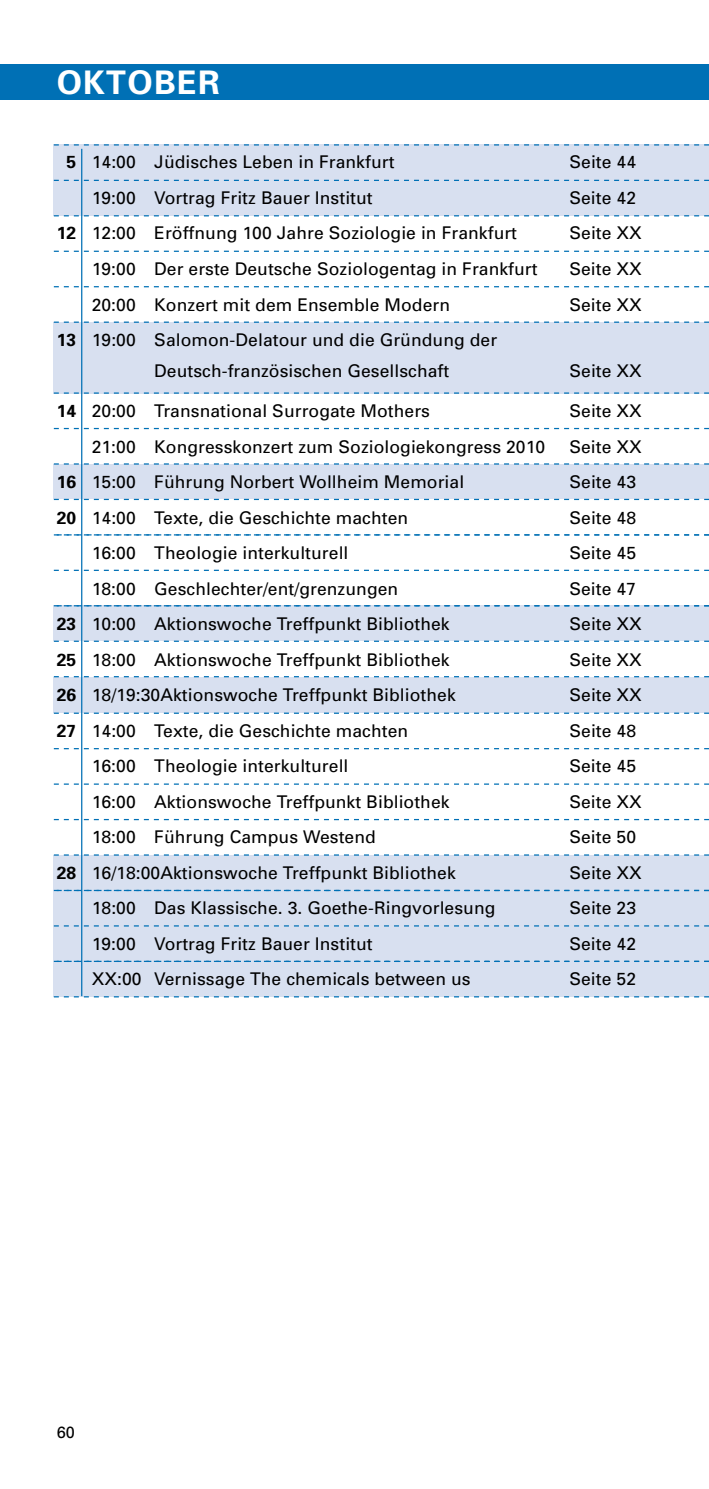
<style>
.page{position:relative;width:709px;height:1489px;background:#fff}
.page>*{position:absolute;margin:0;border:0;box-sizing:border-box;transform-origin:0 0}
.t1{font:700 32.5px "Univers";letter-spacing:.04em;color:#fff}
.t2{font:17.5px/30.5px "Univers";letter-spacing:.005em;color:#000}
.t3{font:16.25px "Univers";color:#000}
.s1{font-weight:700}
</style>
<div class="page">
<div style="left:54px;top:855px;width:655px;height:141px;background:#d8e0f0"></div>
<div style="left:54px;top:605px;width:655px;height:35px;background:#d8e0f0"></div>
<div style="left:54px;top:677px;width:655px;height:35px;background:#d8e0f0"></div>
<svg style="left:54px;top:748px;width:655px;height:1px"></svg>
<svg style="left:54px;top:854px;width:655px;height:1px"></svg>
<svg style="left:54px;top:925px;width:655px;height:1px"></svg>
<svg style="left:54px;top:996px;width:655px;height:1px"></svg>
<svg style="left:54px;top:712px;width:655px;height:1px"></svg>
<svg style="left:54px;top:783px;width:655px;height:1px"></svg>
<svg style="left:54px;top:819px;width:655px;height:1px"></svg>
<svg style="left:54px;top:889px;width:655px;height:2px"></svg>
<svg style="left:54px;top:960px;width:655px;height:1px"></svg>
<div style="left:0;top:64px;width:709px;height:35px;background:#0070b5"></div>
<div style="left:54px;top:144px;width:655px;height:71px;background:#d8e0f0"></div>
<div style="left:54px;top:321px;width:655px;height:72px;background:#d8e0f0"></div>
<div style="left:54px;top:464px;width:655px;height:35px;background:#d8e0f0"></div>
<svg style="left:54px;top:392px;width:655px;height:1px"></svg>
<svg style="left:54px;top:499px;width:655px;height:1px"></svg>
<svg style="left:54px;top:569px;width:655px;height:2px"></svg>
<svg style="left:54px;top:640px;width:655px;height:2px"></svg>
<svg style="left:54px;top:676px;width:655px;height:1px"></svg>
<svg style="left:54px;top:180px;width:655px;height:1px"></svg>
<svg style="left:54px;top:215px;width:655px;height:1px"></svg>
<svg style="left:54px;top:251px;width:655px;height:1px"></svg>
<svg style="left:54px;top:144px;width:655px;height:1px"></svg>
<svg style="left:54px;top:286px;width:655px;height:1px"></svg>
<svg style="left:54px;top:321px;width:655px;height:2px"></svg>
<svg style="left:54px;top:428px;width:655px;height:1px"></svg>
<svg style="left:54px;top:463px;width:655px;height:1px"></svg>
<hr style="left:81px;top:149px;width:1px;height:847px;background:#0070b5">
<svg style="left:54px;top:534px;width:655px;height:1px"></svg>
<svg style="left:54px;top:605px;width:655px;height:1px"></svg>
<h1 class="t1" style="left:57px;top:62px;width:165px">OKTOBER</h1>
<p class="t2" style="left:67px;top:147px;width:329px"><span class="s1">5</span> 14:00 Jüdisches Leben in Frankfurt</p>
<p class="t2" style="left:569px;top:147px;width:58px">Seite 44</p>
<p class="t2" style="left:92px;top:182px;width:282px">19:00 Vortrag Fritz Bauer Institut</p>
<p class="t2" style="left:569px;top:182px;width:57px">Seite 42</p>
<p class="t2" style="left:57px;top:218px;width:493px"><span class="s1">12</span> 12:00 Eröffnung 100 Jahre Soziologie in Frankfurt S</p>
<p class="t2" style="left:581px;top:218px;width:62px">eite XX</p>
<p class="t2" style="left:92px;top:253px;width:468px">19:00 Der erste Deutsche Soziologentag in Frankfurt S</p>
<p class="t2" style="left:581px;top:253px;width:62px">eite XX</p>
<p class="t2" style="left:57px;top:289px;width:23px">2</p>
<p class="t2" style="left:101px;top:289px;width:350px">0:00 Konzert mit dem Ensemble Modern</p>
<p class="t2" style="left:569px;top:289px;width:74px">Seite XX</p>
<p class="t2" style="left:154px;top:324px;width:344px;text-indent:-97px"><span class="s1">13</span> 19:00 Salomon-Delatour und die Gründung der<br>Deutsch-französischen Gesellschaft</p>
<p class="t2" style="left:569px;top:355px;width:74px">Seite XX</p>
<p class="t2" style="left:57px;top:395px;width:375px"><span class="s1">14</span> 20:00 Transnational Surrogate Mothers</p>
<p class="t2" style="left:569px;top:395px;width:74px">Seite XX</p>
<p class="t2" style="left:57px;top:431px;width:23px">2</p>
<p class="t2" style="left:57px;top:428px;width:586px;line-height:35.5px;text-indent:45px">1:00 Kongresskonzert zum Soziologiekongress 2010 Seite XX<br><span class="s1">16</span> 15:00 Führung Norbert Wollheim Memorial</p>
<p class="t2" style="left:569px;top:466px;width:57px">Seite 43</p>
<p class="t2" style="left:57px;top:502px;width:353px"><span class="s1">20</span> 14:00 Texte, die Geschichte machten</p>
<p class="t2" style="left:569px;top:502px;width:68px">Seite 48</p>
<p class="t2" style="left:92px;top:537px;width:258px">16:00 Theologie interkulturell</p>
<p class="t2" style="left:569px;top:537px;width:57px">Seite 45</p>
<p class="t2" style="left:92px;top:573px;width:308px">18:00 Geschlechter/ent/grenzungen</p>
<p class="t2" style="left:569px;top:573px;width:68px">Seite 47</p>
<p class="t2" style="left:57px;top:608px;width:394px"><span class="s1">23</span> 10:00 Aktionswoche Treffpunkt Bibliothek</p>
<p class="t2" style="left:569px;top:608px;width:74px">Seite XX</p>
<p class="t2" style="left:57px;top:644px;width:394px"><span class="s1">25</span> 18:00 Aktionswoche Treffpunkt Bibliothek</p>
<p class="t2" style="left:569px;top:644px;width:74px">Seite XX</p>
<p class="t2" style="left:57px;top:679px;width:400px"><span class="s1">26</span> 18/19:30Aktionswoche Treffpunkt Bibliothek</p>
<p class="t2" style="left:569px;top:679px;width:74px">Seite XX</p>
<p class="t2" style="left:57px;top:715px;width:353px"><span class="s1">27</span> 14:00 Texte, die Geschichte machten</p>
<p class="t2" style="left:569px;top:715px;width:68px">Seite 48</p>
<p class="t2" style="left:92px;top:750px;width:258px">16:00 Theologie interkulturell</p>
<p class="t2" style="left:569px;top:750px;width:57px">Seite 45</p>
<p class="t2" style="left:92px;top:786px;width:359px">16:00 Aktionswoche Treffpunkt Bibliothek</p>
<p class="t2" style="left:569px;top:786px;width:74px">Seite XX</p>
<p class="t2" style="left:92px;top:821px;width:286px">18:00 Führung Campus Westend</p>
<p class="t2" style="left:569px;top:821px;width:68px">Seite 50</p>
<p class="t2" style="left:57px;top:857px;width:400px"><span class="s1">28</span> 16/18:00Aktionswoche Treffpunkt Bibliothek</p>
<p class="t2" style="left:569px;top:857px;width:74px">Seite XX</p>
<p class="t2" style="left:92px;top:892px;width:447px">18:00 Das Klassische. 3. Goethe-Ringvorlesung S</p>
<p class="t2" style="left:581px;top:892px;width:46px">eite 23</p>
<p class="t2" style="left:92px;top:928px;width:282px">19:00 Vortrag Fritz Bauer Institut</p>
<p class="t2" style="left:569px;top:928px;width:57px">Seite 42</p>
<p class="t2" style="left:92px;top:963px;width:380px">XX:00 Vernissage The chemicals between us</p>
<p class="t2" style="left:569px;top:963px;width:57px">Seite 52</p>
<p class="t3" style="left:57px;top:1422px;width:20px">60</p>
</div>
